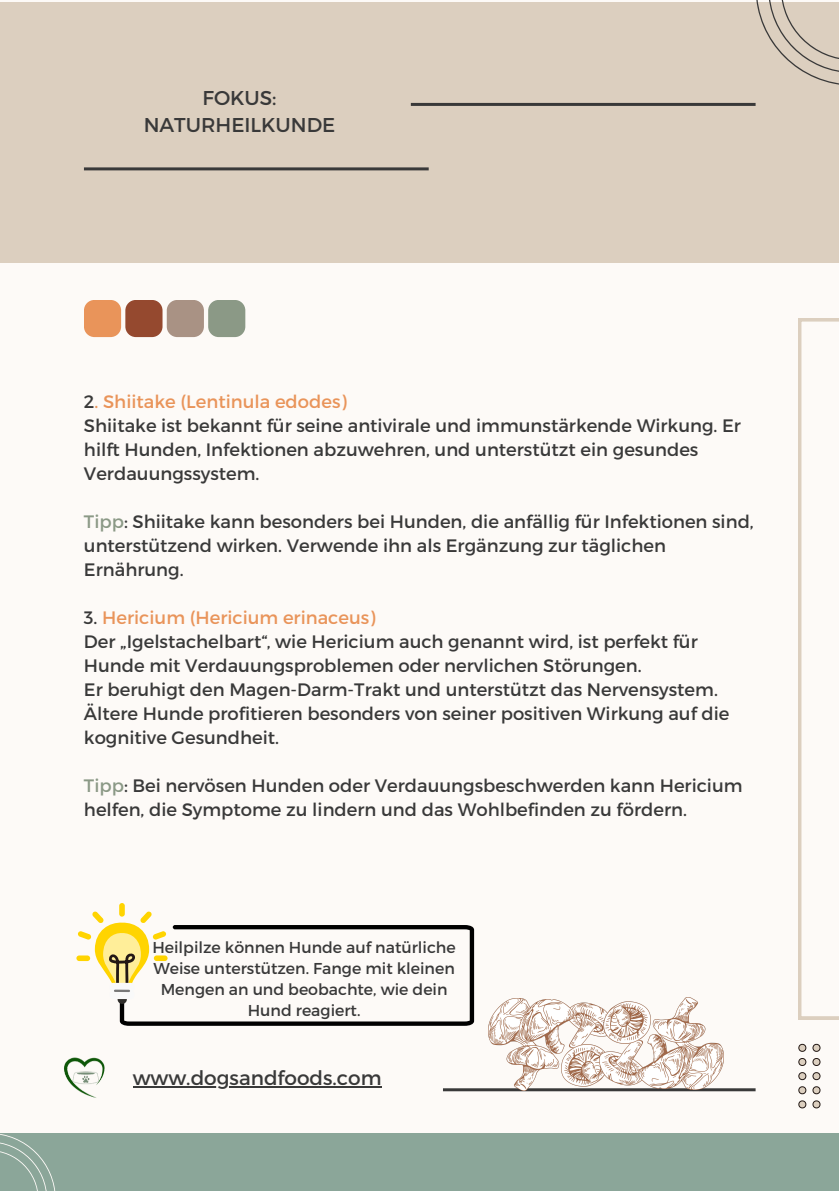
<style>
.page{position:relative;width:839px;height:1191px;background:#fff}
.page>*{position:absolute;margin:0;border:0;box-sizing:border-box;transform-origin:0 0}
.t1{font:20px/27px "Montserrat";color:#393939;text-align:center}
.t2{font:18px/24px "Montserrat";color:#393939}
.t3{font:15.8px/21px "Montserrat";color:#393939;text-align:center}
.s1{color:#e9945a}
.s2{color:#8b9986}
</style>
<div class="page">
<div style="left:0;top:0;width:838px;height:1191px;background:#fdfaf7"></div>
<div style="left:0;top:2px;width:838px;height:261px;background:#dccfbf"></div>
<hr style="left:411px;top:103px;width:344px;height:3px;background:#393939">
<hr style="left:84px;top:167px;width:344px;height:3px;background:#393939">
<div style="left:0;top:1133px;width:838px;height:58px;background:#8ba699"></div>
<hr style="left:443px;top:1088px;width:312px;height:3px;background:#393939">
<svg style="left:798px;top:319px;width:40px;height:700px"></svg>
<div style="left:84px;top:300px;width:37px;height:37px;background:#e9945a;border-radius:10px"></div>
<div style="left:125px;top:300px;width:37px;height:37px;background:#95492f;border-radius:10px"></div>
<div style="left:167px;top:300px;width:37px;height:37px;background:#a99284;border-radius:10px"></div>
<div style="left:208px;top:300px;width:37px;height:37px;background:#8b9986;border-radius:10px"></div>
<svg style="left:812px;top:1044px;width:8px;height:8px"></svg>
<svg style="left:812px;top:1058px;width:8px;height:8px"></svg>
<svg style="left:812px;top:1072px;width:8px;height:8px"></svg>
<svg style="left:812px;top:1086px;width:8px;height:8px"></svg>
<svg style="left:812px;top:1101px;width:8px;height:7px"></svg>
<svg style="left:798px;top:1044px;width:8px;height:8px"></svg>
<svg style="left:798px;top:1058px;width:8px;height:8px"></svg>
<svg style="left:798px;top:1072px;width:8px;height:8px"></svg>
<svg style="left:798px;top:1086px;width:8px;height:8px"></svg>
<svg style="left:798px;top:1101px;width:8px;height:7px"></svg>
<svg style="left:0;top:1134px;width:55px;height:57px"></svg>
<svg style="left:756px;top:0;width:82px;height:85px"></svg>
<img style="left:64px;top:1057px;width:41px;height:41px">
<img style="left:488px;top:999px;width:111px;height:91px">
<hr style="left:133px;top:1087px;width:248px;height:1px;background:#393939">
<img style="left:599px;top:998px;width:124px;height:91px">
<svg style="left:76px;top:903px;width:398px;height:123px"></svg>
<p class="t1" style="left:144px;top:83px;width:193px">FOKUS:<br>NATURHEILKUNDE</p>
<h1 class="t2" style="left:84px;top:389px;width:658px">2<span class="s1">. Shiitake (Lentinula edodes)<br></span>Shiitake ist bekannt für seine antivirale und immunstärkende Wirkung. Er hilft Hunden, Infektionen abzuwehren, und unterstützt ein gesundes Verdauungssystem.</h1>
<h2 class="t2" style="left:84px;top:509px;width:671px"><span class="s2">Tipp</span>: Shiitake kann besonders bei Hunden, die anfällig für Infektionen sind, unterstützend wirken. Verwende ihn als Ergänzung zur täglichen<br>Ernährung.</h2>
<h2 class="t2" style="left:84px;top:605px;width:647px">3. <span class="s1">Hericium (Hericium erinaceus)<br></span>Der „Igelstachelbart“, wie Hericium auch genannt wird, ist perfekt für Hunde mit Verdauungsproblemen oder nervlichen Störungen.<br>Er beruhigt den Magen-Darm-Trakt und unterstützt das Nervensystem.<br>Ältere Hunde profitieren besonders von seiner positiven Wirkung auf die kognitive Gesundheit.</h2>
<h2 class="t2" style="left:84px;top:773px;width:660px"><span class="s2">Tipp</span>: Bei nervösen Hunden oder Verdauungsbeschwerden kann Hericium helfen, die Symptome zu lindern und das Wohlbefinden zu fördern.</h2>
<p class="t3" style="left:152px;top:936px;width:305px">Heilpilze können Hunde auf natürliche<br>Weise unterstützen. Fange mit kleinen<br>Mengen an und beobachte, wie dein<br>Hund reagiert.</p>
<p class="t1" style="left:133px;top:1064px;width:250px">www.dogsandfoods.com</p>
</div>
